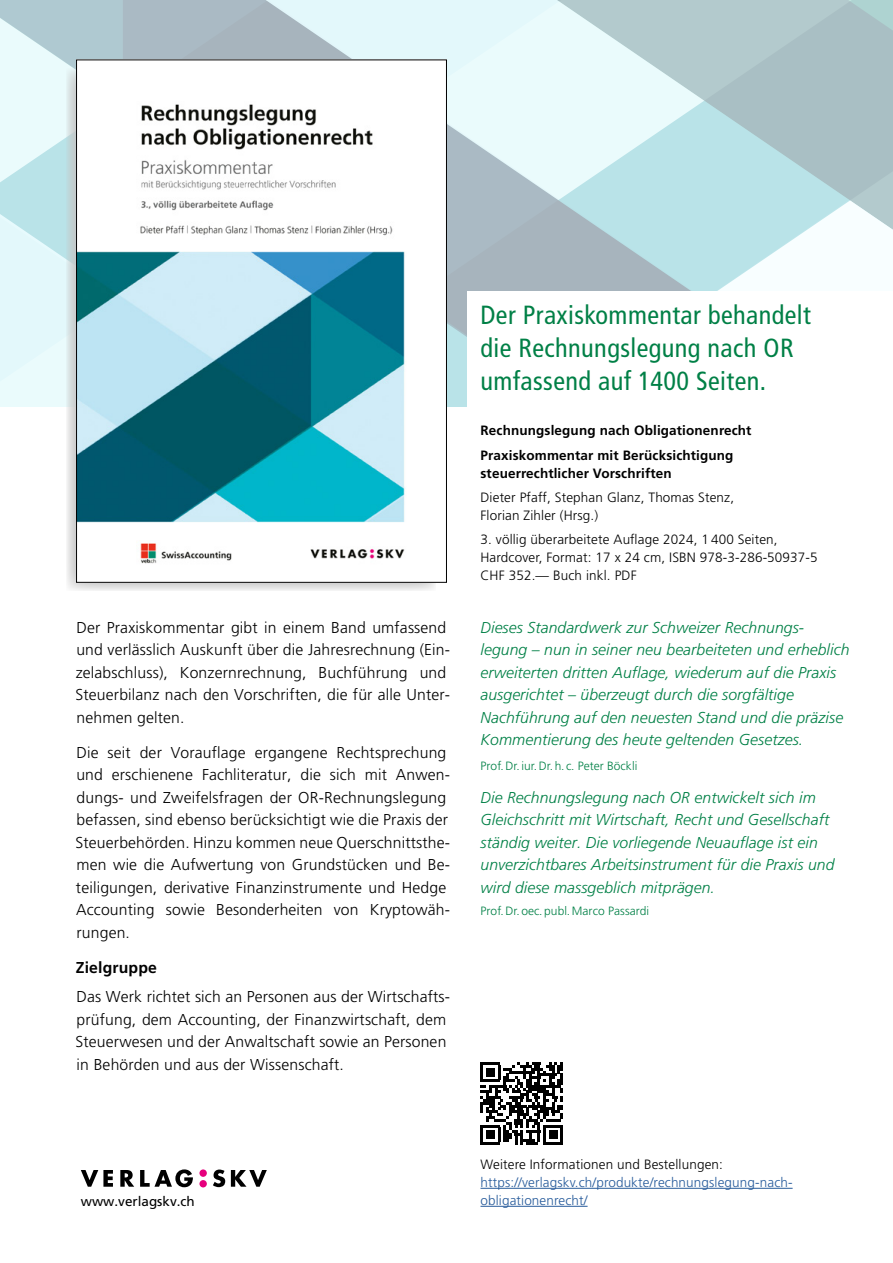
<style>
.page{position:relative;width:893px;height:1263px;background:#fff}
.page>*{position:absolute;margin:0;border:0;box-sizing:border-box;transform-origin:0 0}
.Zwischentitel_F57_18{font:condensed 26.25px/33px "Frutiger LT Std";letter-spacing:.015em;color:#008046}
.Lauftext_F45_10_5{font:300 15.75px/22.5px "Frutiger LT Std";letter-spacing:.01em;color:#000}
.Testimonial_F46_10_5{font:italic 300 15.75px/22.5px "Frutiger LT Std";letter-spacing:.005em;color:#008046}
.Lauftext_F65_10_5{font:700 15.75px "Frutiger LT Std";letter-spacing:.01em;color:#000}
.Biblio_F45_9{font:300 13.5px/18px "Frutiger LT Std";letter-spacing:.01em;color:#000}
.Biblio_F45_9-2{font:300 13.5px/18px "Frutiger LT Std";letter-spacing:.01em;color:#275b9b}
.Biblio_fett_F65_9{font:700 13.5px/18px "Frutiger LT Std";letter-spacing:.01em;color:#000}
.t1{font:13.5px "Frutiger LT Std";color:#000}
.Testimonial_Autor_F45_8{font:300 12px "Frutiger LT Std";letter-spacing:.005em;color:#008046}
.Testimonial_F46_10_5-2{font:300 12px "Frutiger LT Std";letter-spacing:.005em;color:#008046}
.s1{color:#000}
</style>
<div class="page">
<svg style="left:123px;top:0;width:770px;height:407px"></svg>
<svg style="left:0;top:0;width:123px;height:407px;fill:#e3f8fb"></svg>
<svg style="left:66px;top:68px;width:369px;height:522px"></svg>
<img style="left:78px;top:62px;width:367px;height:519px">
<div style="left:468px;top:291px;width:425px;height:124px;background:#fff"></div>
<svg style="left:81px;top:1170px;width:32px;height:17px"></svg>
<svg style="left:120px;top:1170px;width:14px;height:17px"></svg>
<svg style="left:140px;top:1169px;width:53px;height:18px"></svg>
<svg style="left:213px;top:1169px;width:12px;height:18px"></svg>
<svg style="left:231px;top:1170px;width:36px;height:17px"></svg>
<div style="left:199px;top:1169px;width:8px;height:8px;background:#e6007d;border-radius:50%"></div>
<div style="left:199px;top:1180px;width:8px;height:7px;background:#e6007d;border-radius:50%"></div>
<hr style="left:480px;top:1188px;width:313px;height:1px;background:#275b9b">
<hr style="left:480px;top:1206px;width:108px;height:1px;background:#275b9b">
<svg style="left:480px;top:1062px;width:83px;height:82px"></svg>
<hr style="left:480px;top:1062px;width:20px;height:3px;background:#000">
<div style="left:486px;top:1068px;width:9px;height:8px;background:#000"></div>
<p class="Lauftext_F45_10_5" style="left:76px;top:616px;width:375px">Der Praxiskommentar gibt in einem Band umfassend und verlässlich Auskunft über die Jahresrechnung (Ein&shy;zelabschluss), Konzernrechnung, Buchführung und Steuerbilanz nach den Vorschriften, die für alle Unter&shy;nehmen gelten.</p>
<p class="Lauftext_F45_10_5" style="left:76px;top:741px;width:375px">Die seit der Vorauflage ergangene Rechtsprechung und erschienene Fachliteratur, die sich mit Anwen&shy;dungs- und Zweifelsfragen der OR-Rechnungslegung befassen, sind ebenso berücksichtigt wie die Praxis der Steuerbehörden. Hinzu kommen neue Querschnittsthe&shy;men wie die Aufwertung von Grundstücken und Be&shy;teiligungen, derivative Finanzinstrumente und Hedge Accounting sowie Besonderheiten von Kryptowäh&shy;rungen.</p>
<p class="Lauftext_F65_10_5" style="left:76px;top:958px;width:83px">Zielgruppe</p>
<p class="Lauftext_F45_10_5" style="left:76px;top:986px;width:375px">Das Werk richtet sich an Personen aus der Wirtschafts&shy;prüfung, dem Accounting, der Finanzwirtschaft, dem Steuerwesen und der Anwaltschaft sowie an Personen in Behörden und aus der Wissenschaft.</p>
<p class="Zwischentitel_F57_18" style="left:480px;top:298px;width:332px">Der Praxiskommentar behandelt die Rechnungslegung nach OR umfassend auf 1400 Seiten.</p>
<p class="Biblio_fett_F65_9" style="left:480px;top:422px;width:273px">Rechnungslegung nach Obligationenrecht</p>
<p class="Biblio_fett_F65_9" style="left:480px;top:446px;width:255px">Praxiskommentar mit Berücksichtigung steuerrechtlicher Vorschriften</p>
<p class="Biblio_F45_9" style="left:480px;top:489px;width:255px">Dieter Pfaff, Stephan Glanz, Thomas Stenz,<br>Florian Zihler (Hrsg.)</p>
<p class="Biblio_F45_9" style="left:480px;top:531px;width:339px">3. völlig überarbeitete Auflage 2024, 1 400 Seiten,<br>Hardcover, Format: 17 x 24 cm, ISBN 978-3-286-50937-5<br>CHF 352.— Buch inkl. PDF</p>
<p class="Testimonial_F46_10_5" style="left:480px;top:616px;width:371px">Dieses Standardwerk zur Schweizer Rechnungs&shy;legung – nun in seiner neu bearbeiteten und erheblich erweiterten dritten Auflage, wiederum auf die Praxis ausgerichtet – überzeugt durch die sorgfältige Nachführung auf den neuesten Stand und die präzise Kommentierung des heute geltenden Gesetzes.</p>
<p class="Testimonial_Autor_F45_8" style="left:480px;top:759px;width:158px">Prof.Dr.iur.Dr.h. c. Peter Böckli</p>
<p class="Testimonial_F46_10_5" style="left:480px;top:786px;width:356px">Die Rechnungslegung nach OR entwickelt sich im Gleichschritt mit Wirtschaft, Recht und Gesellschaft ständig weiter. Die vorliegende Neuauflage ist ein unverzichtbares Arbeitsinstrument für die Praxis und wird diese massgeblich mitprägen.</p>
<p class="Testimonial_F46_10_5-2" style="left:480px;top:904px;width:170px">Prof.Dr.oec.publ.Marco Passardi</p>
<p class="t1" style="left:81px;top:1193px;width:116px">www.verlagskv.ch</p>
<p class="Biblio_F45_9-2" style="left:480px;top:1155px;width:314px"><span class="s1">Weitere Informationen und Bestellungen: </span>https://verlagskv.ch/produkte/rechnungslegung-nach&shy;obligationenrecht/</p>
</div>
